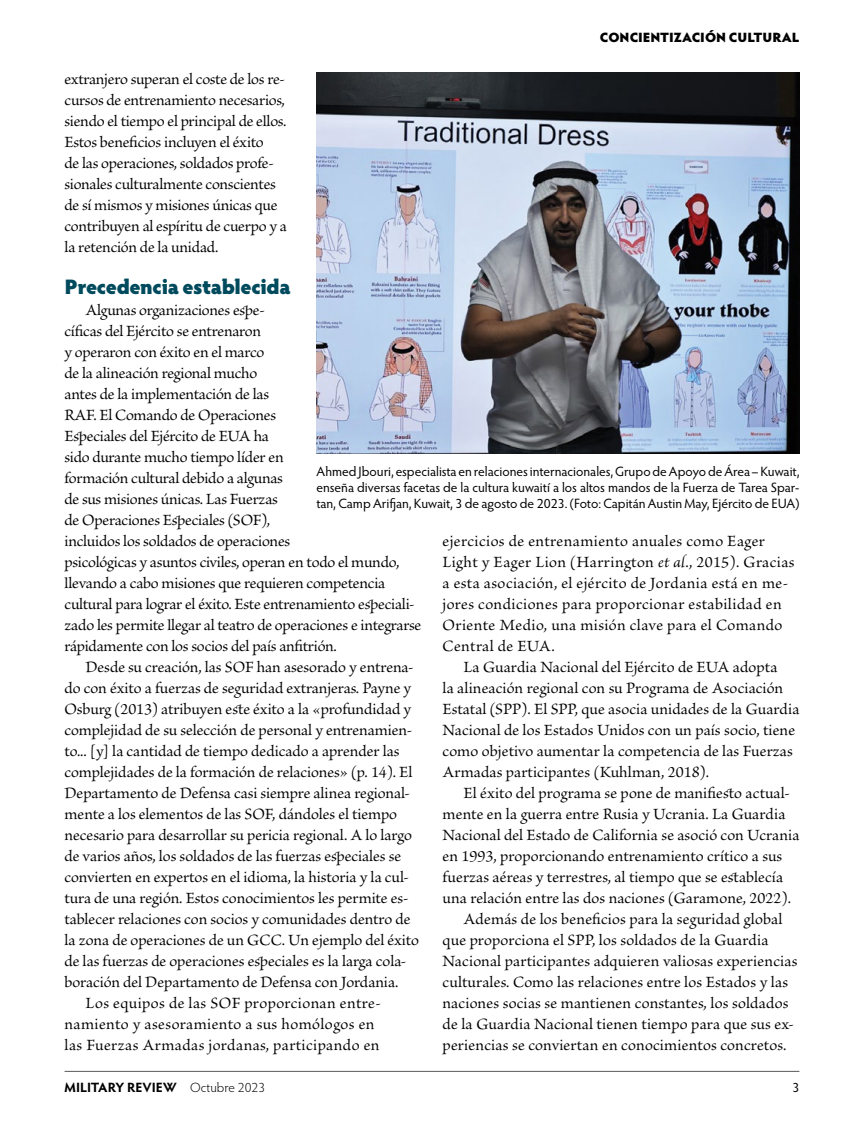
<style>
.page{position:relative;width:864px;height:1134px;background:#fff}
.page>*{position:absolute;margin:0;border:0;box-sizing:border-box;transform-origin:0 0}
.subhead{font:900 21px "Hypatia Sans Pro";letter-spacing:-.02em;color:#004a5d}
.body{font:16.5px/21px "Brioso Pro";color:#000}
.body-2{font:16.5px/21px "Brioso Pro";letter-spacing:.02em;color:#000}
.body-3{font:16.5px/21px "Brioso Pro";letter-spacing:.025em;color:#000}
.cutline{font:13.5px/16.5px "Hypatia Sans Pro";letter-spacing:-.005em;color:#000;text-align:justify}
.t1{font:700 13.5px "Hypatia Sans Pro";letter-spacing:-.005em;color:#000}
.t2{font:900 13.5px "Hypatia Sans Pro";color:#000}
.s1{font-style:italic}
.s2{font-weight:300}
</style>
<div class="page">
<hr style="left:65px;top:1071px;width:734px;height:1px;background:#58595b">
<img style="left:317px;top:73px;width:483px;height:381px">
<p class="t2" style="left:600px;top:27px;width:201px">CONCIENTIZACIÓN CULTURAL</p>
<p class="body" style="left:64px;top:69px;width:224px">extranjero superan el coste de los re&shy;cursos de entrenamiento necesarios, siendo el tiempo el principal de ellos.<br>Estos beneficios incluyen el éxito<br>de las operaciones, soldados profe&shy;sionales culturalmente conscientes de sí mismos y misiones únicas que contribuyen al espíritu de cuerpo y a la retención de la unidad.</p>
<h2 class="subhead" style="left:64px;top:271px;width:228px">Precedencia establecida</h2>
<p class="body" style="left:65px;top:300px;width:358px;text-indent:21px">Algunas organizaciones espe-<br>cíficas del Ejército se entrenaron<br>y operaron con éxito en el marco<br>de la alineación regional mucho<br>antes de la implementación de las<br>RAF. El Comando de Operaciones<br>Especiales del Ejército de EUA ha<br>sido durante mucho tiempo líder en<br>formación cultural debido a algunas<br>de sus misiones únicas. Las Fuerzas<br>de Operaciones Especiales (SOF),<br>incluidos los soldados de operaciones<br>psicológicas y asuntos civiles, operan en todo el mundo, llevando a cabo misiones que requieren competencia cultural para lograr el éxito. Este entrenamiento especiali&shy;zado les permite llegar al teatro de operaciones e integrarse rápidamente con los socios del país anfitrión.</p>
<p class="body" style="left:65px;top:657px;width:356px;text-indent:21px">Desde su creación, las SOF han asesorado y entrena&shy;do con éxito a fuerzas de seguridad extranjeras. Payne y Osburg (2013) atribuyen este éxito a la «profundidad y complejidad de su selección de personal y entrenamien&shy;to... [y] la cantidad de tiempo dedicado a aprender las complejidades de la formación de relaciones» (p. 14). El Departamento de Defensa casi siempre alinea regional&shy;mente a los elementos de las SOF, dándoles el tiempo necesario para desarrollar su pericia regional. A lo largo de varios años, los soldados de las fuerzas especiales se convierten en expertos en el idioma, la historia y la cul&shy;tura de una región. Estos conocimientos les permite es&shy;tablecer relaciones con socios y comunidades dentro de la zona de operaciones de un GCC. Un ejemplo del éxito de las fuerzas de operaciones especiales es la larga cola&shy;boración del Departamento de Defensa con Jordania.</p>
<p class="body-3" style="left:65px;top:993px;width:318px;text-indent:21px">Los equipos de las SOF proporcionan entre&shy;namiento y asesoramiento a sus homólogos en las Fuerzas Armadas jordanas, participando en</p>
<p class="cutline" style="left:317px;top:462px;width:485px">Ahmed Jbouri, especialista en relaciones internacionales, Grupo de Apoyo de Área – Kuwait, enseña diversas facetas de la cultura kuwaití a los altos mandos de la Fuerza de Tarea Spar&shy;tan, Camp Arifjan, Kuwait, 3 de agosto de 2023. (Foto: Capitán Austin May, Ejército de EUA)</p>
<p class="body-2" style="left:443px;top:531px;width:354px">ejercicios de entrenamiento anuales como Eager Light y Eager Lion (Harrington <span class="s1">et al</span>., 2015). Gracias a esta asociación, el ejército de Jordania está en me&shy;jores condiciones para proporcionar estabilidad en Oriente Medio, una misión clave para el Comando Central de EUA.</p>
<p class="body" style="left:443px;top:658px;width:359px;text-indent:21px">La Guardia Nacional del Ejército de EUA adopta<br>la alineación regional con su Programa de Asociación Estatal (SPP). El SPP, que asocia unidades de la Guardia Nacional de los Estados Unidos con un país socio, tiene como objetivo aumentar la competencia de las Fuerzas Armadas participantes (Kuhlman, 2018).</p>
<p class="body" style="left:443px;top:784px;width:358px;text-indent:21px">El éxito del programa se pone de manifiesto actual&shy;mente en la guerra entre Rusia y Ucrania. La Guardia Nacional del Estado de California se asoció con Ucrania en 1993, proporcionando entrenamiento crítico a sus fuerzas aéreas y terrestres, al tiempo que se establecía una relación entre las dos naciones (Garamone, 2022).</p>
<p class="body" style="left:443px;top:910px;width:356px;text-indent:21px">Además de los beneficios para la seguridad global que proporciona el SPP, los soldados de la Guardia Nacional participantes adquieren valiosas experiencias culturales. Como las relaciones entre los Estados y las naciones socias se mantienen constantes, los soldados de la Guardia Nacional tienen tiempo para que sus ex&shy;periencias se conviertan en conocimientos concretos.</p>
<p class="t1" style="left:64px;top:1078px;width:202px">MILITARY REVIEW <span class="s2">Octubre 2023</span></p>
<p class="cutline" style="left:793px;top:1079px;width:8px">3</p>
</div>
